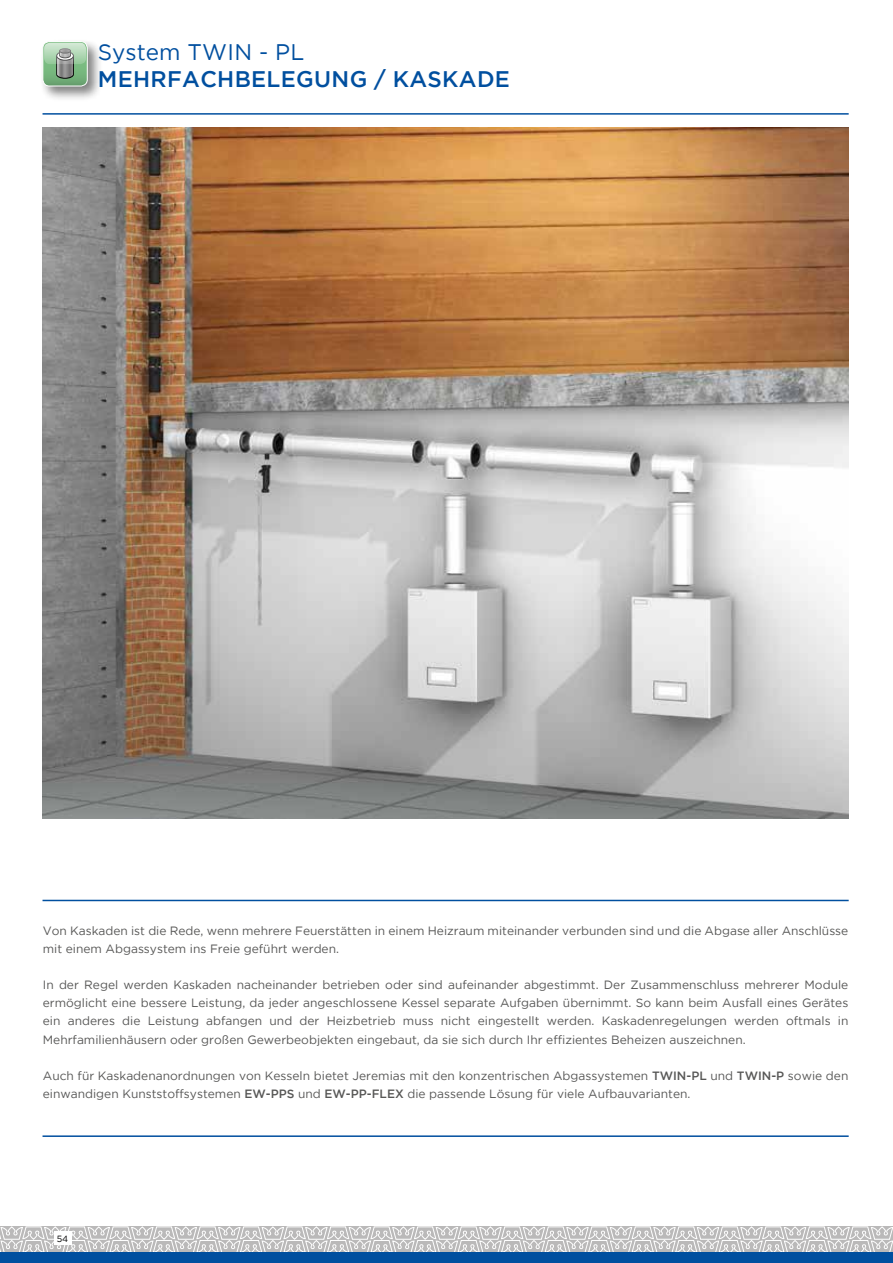
<style>
.page{position:relative;width:893px;height:1263px;background:#fff}
.page>*{position:absolute;margin:0;border:0;box-sizing:border-box;transform-origin:0 0}
.t1{font:500 22.5px "Gotham";letter-spacing:.015em;color:#004f9f}
.t2{font:22.5px "Gotham";color:#004f9f}
.t3{font:12px/18px "Gotham";color:#575756}
.t4{font:9px "Gotham";color:#000}
.s1{font-weight:500}
</style>
<div class="page">
<svg style="left:0;top:1226px;width:893px;height:26px;background:#cdcccc"></svg>
<div style="left:54px;top:1231px;width:17px;height:14px;background:#fff"></div>
<hr style="left:43px;top:113px;width:806px;height:2px;background:#004f9f">
<div style="left:0;top:1252px;width:893px;height:11px;background:#004f9f"></div>
<div style="left:40px;top:38px;width:63px;height:63px;background:#000;opacity:.5"></div>
<svg style="left:43px;top:42px;width:44px;height:44px"></svg>
<div style="left:43px;top:41px;width:45px;height:45px;border:1px solid #fff;border-radius:7px"></div>
<svg style="left:56px;top:64px;width:18px;height:15px"></svg>
<svg style="left:44px;top:43px;width:42px;height:21px"></svg>
<img style="left:43px;top:128px;width:805px;height:691px">
<hr style="left:43px;top:900px;width:806px;height:1px;background:#004f9f">
<hr style="left:43px;top:1135px;width:806px;height:2px;background:#004f9f">
<h1 class="t2" style="left:98px;top:38px;width:208px">System TWIN - PL</h1>
<h1 class="t1" style="left:98px;top:64px;width:414px">MEHRFACHBELEGUNG / KASKADE</h1>
<p class="t3" style="left:43px;top:922px;width:807px">Von Kaskaden ist die Rede, wenn mehrere Feuerstätten in einem Heizraum miteinander verbunden sind und die Abgase aller Anschlüsse mit einem Abgassystem ins Freie geführt werden.</p>
<p class="t3" style="left:43px;top:976px;width:807px;text-align:justify">In der Regel werden Kaskaden nacheinander betrieben oder sind aufeinander abgestimmt. Der Zusammenschluss mehrerer Module ermöglicht eine bessere Leistung, da jeder angeschlossene Kessel separate Aufgaben übernimmt. So kann beim Ausfall eines Gerätes ein anderes die Leistung abfangen und der Heizbetrieb muss nicht eingestellt werden. Kaskadenregelungen werden oftmals in Mehrfamilienhäusern oder großen Gewerbeobjekten eingebaut, da sie sich durch Ihr effizientes Beheizen auszeichnen.</p>
<p class="t3" style="left:43px;top:1066px;width:807px">Auch für Kaskadenanordnungen von Kesseln bietet Jeremias mit den konzentrischen Abgassystemen <span class="s1">TWIN-PL</span> und <span class="s1">TWIN-P</span> sowie den einwandigen Kunststoffsystemen <span class="s1">EW-PPS</span> und <span class="s1">EW-PP-FLEX</span> die passende Lösung für viele Aufbauvarianten.</p>
<p class="t4" style="left:57px;top:1233px;width:13px">54</p>
</div>
